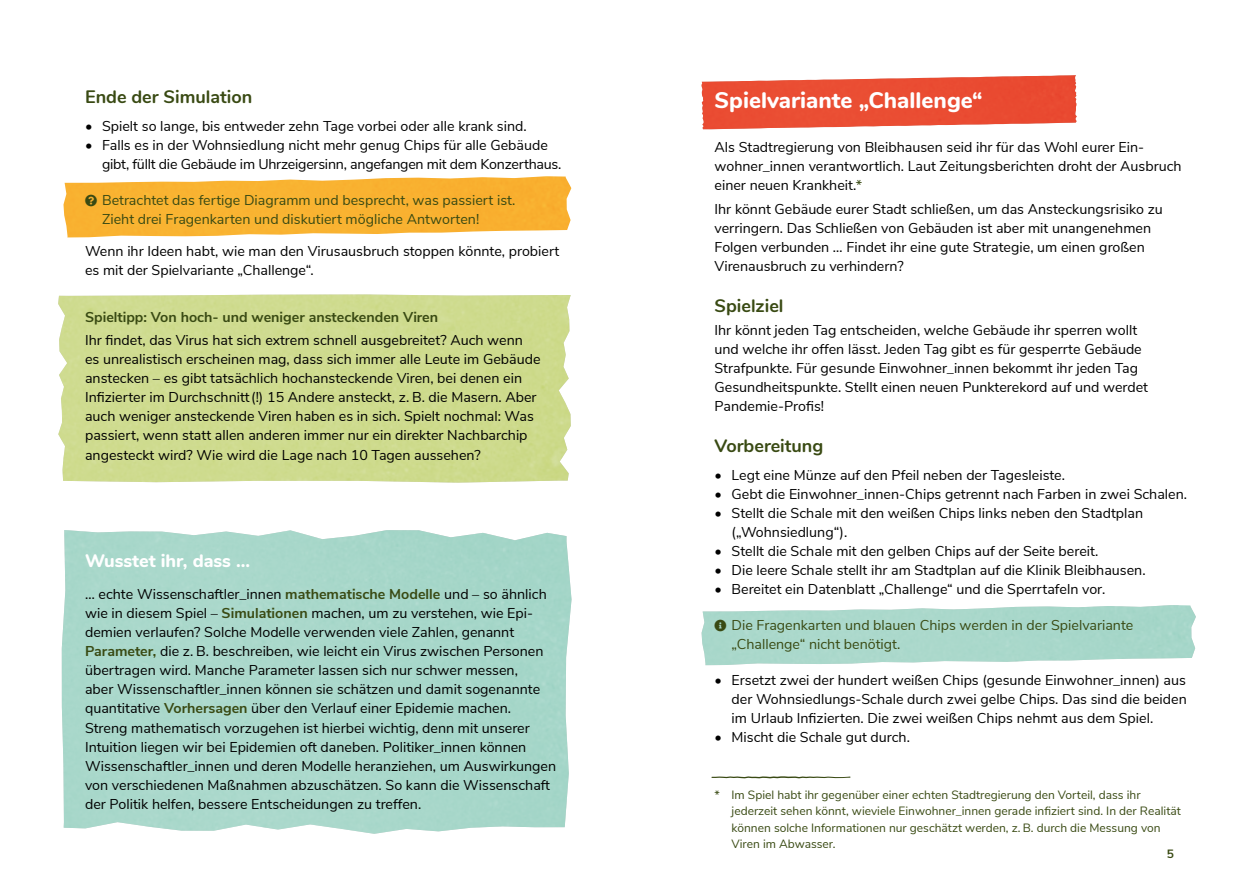
<style>
.page{position:relative;width:1259px;height:893px;background:#fff}
.page>*{position:absolute;margin:0;border:0;box-sizing:border-box;transform-origin:0 0}
.t1{font:800 22.5px "Nunito";color:#fff}
.t2{font:700 18px "Nunito";color:#394a13}
.t3{font:800 18px "Nunito";color:#fff}
.t4{font:14.25px/19px "Nunito Sans";color:#000}
.t5{font:14.25px/19px "Nunito Sans";color:#394a13}
.t6{font:700 14.25px "Nunito Sans";color:#394a13}
.t7{font:12px/16.5px "Nunito Sans";color:#394a13}
.t8{font:700 12px "Nunito Sans";color:#394a13}
.s1{font-weight:700;color:#394a13}
.s2{color:#394a13}
</style>
<div class="page">
<img style="left:701px;top:75px;width:376px;height:54px">
<div style="left:62px;top:530px;width:509px;height:304px;background:#a9d8cb"></div>
<svg style="left:711px;top:776px;width:139px;height:2px"></svg>
<svg style="left:63px;top:176px;width:508px;height:61px;background:#f9bb49"></svg>
<svg style="left:701px;top:605px;width:495px;height:60px;background:#b3dcd0"></svg>
<p class="t2" style="left:85px;top:84px;width:169px">Ende der Simulation</p>
<p class="t4" style="left:85px;top:115px;width:443px">• Spielt so lange, bis entweder zehn Tage vorbei oder alle krank sind.</p>
<p class="t4" style="left:102px;top:134px;width:461px;text-indent:-17px">• Falls es in der Wohnsiedlung nicht mehr genug Chips für alle Gebäude gibt, füllt die Gebäude im Uhrzeigersinn, angefangen mit dem Konzerthaus.</p>
<p class="t5" style="left:102px;top:190px;width:415px">Betrachtet das fertige Diagramm und besprecht, was passiert ist.<br>Zieht drei Fragenkarten und diskutiert mögliche Antworten!</p>
<p class="t4" style="left:85px;top:240px;width:476px">Wenn ihr Ideen habt, wie man den Virusausbruch stoppen könnte, probiert es mit der Spielvariante „Challenge“.</p>
<p class="t6" style="left:85px;top:306px;width:355px">Spieltipp: Von hoch- und weniger ansteckenden Viren</p>
<p class="t4" style="left:85px;top:329px;width:457px">Ihr findet, das Virus hat sich extrem schnell ausgebreitet? Auch wenn es unrealistisch erscheinen mag, dass sich immer alle Leute im Gebäude anstecken – es gibt tatsächlich hochansteckende Viren, bei denen ein Infizierter im Durchschnitt(!) 15 Andere ansteckt, z. B. die Masern. Aber auch weniger ansteckende Viren haben es in sich. Spielt nochmal: Was passiert, wenn statt allen anderen immer nur ein direkter Nachbarchip angesteckt wird? Wie wird die Lage nach 10 Tagen aussehen?</p>
<p class="t3" style="left:85px;top:548px;width:167px">Wusstet ihr, dass …</p>
<p class="t4" style="left:85px;top:584px;width:472px">… echte Wissenschaftler_innen <span class="s1">mathematische Modelle</span> und – so ähnlich wie in diesem Spiel – <span class="s1">Simulationen</span> machen, um zu verstehen, wie Epi&shy;demien verlaufen? Solche Modelle verwenden viele Zahlen, genannt <span class="s1">Parameter,</span> die z. B. beschreiben, wie leicht ein Virus zwischen Personen übertragen wird. Manche Parameter lassen sich nur schwer messen,<br>aber Wissenschaftler_innen können sie schätzen und damit sogenannte quantitative <span class="s1">Vorhersagen</span> über den Verlauf einer Epidemie machen.<br>Streng mathematisch vorzugehen ist hierbei wichtig, denn mit unserer Intuition liegen wir bei Epidemien oft daneben. Politiker_innen können Wissenschaftler_innen und deren Modelle heranziehen, um Auswirkungen von verschiedenen Maßnahmen abzuschätzen. So kann die Wissenschaft der Politik helfen, bessere Entscheidungen zu treffen.</p>
<h1 class="t1" style="left:714px;top:83px;width:270px">Spielvariante „Challenge“</h1>
<p class="t4" style="left:714px;top:137px;width:469px">Als Stadtregierung von Bleibhausen seid ihr für das Wohl eurer Ein&shy;wohner_innen verantwortlich. Laut Zeitungsberichten droht der Ausbruch einer neuen Krankheit.<span class="s2">*</span></p>
<p class="t4" style="left:714px;top:198px;width:450px">Ihr könnt Gebäude eurer Stadt schließen, um das Ansteckungsrisiko zu verringern. Das Schließen von Gebäuden ist aber mit unangenehmen Folgen verbunden … Findet ihr eine gute Strategie, um einen großen Virenausbruch zu verhindern?</p>
<p class="t2" style="left:714px;top:292px;width:70px">Spielziel</p>
<p class="t4" style="left:714px;top:320px;width:435px">Ihr könnt jeden Tag entscheiden, welche Gebäude ihr sperren wollt und welche ihr offen lässt. Jeden Tag gibt es für gesperrte Gebäude Strafpunkte. Für gesunde Einwohner_innen bekommt ihr jeden Tag Gesundheitspunkte. Stellt einen neuen Punkterekord auf und werdet Pandemie-Profis!</p>
<p class="t2" style="left:714px;top:432px;width:110px">Vorbereitung</p>
<p class="t4" style="left:714px;top:464px;width:352px">• Legt eine Münze auf den Pfeil neben der Tagesleiste.</p>
<p class="t4" style="left:714px;top:483px;width:474px">• Gebt die Einwohner_innen-Chips getrennt nach Farben in zwei Schalen.</p>
<p class="t4" style="left:731px;top:502px;width:413px;text-indent:-17px">• Stellt die Schale mit den weißen Chips links neben den Stadtplan („Wohnsiedlung“).</p>
<p class="t4" style="left:714px;top:540px;width:385px">• Stellt die Schale mit den gelben Chips auf der Seite bereit.</p>
<p class="t4" style="left:714px;top:559px;width:432px">• Die leere Schale stellt ihr am Stadtplan auf die Klinik Bleibhausen.</p>
<p class="t4" style="left:714px;top:578px;width:392px">• Bereitet ein Datenblatt „Challenge“ und die Sperrtafeln vor.</p>
<p class="t5" style="left:731px;top:614px;width:403px">Die Fragenkarten und blauen Chips werden in der Spielvariante „Challenge“ nicht benötigt.</p>
<p class="t4" style="left:731px;top:670px;width:457px;text-align:justify;text-indent:-17px">• Ersetzt zwei der hundert weißen Chips (gesunde Einwohner_innen) aus der Wohnsiedlungs-Schale durch zwei gelbe Chips. Das sind die beiden im Urlaub Infizierten. Die zwei weißen Chips nehmt aus dem Spiel.</p>
<p class="t4" style="left:714px;top:727px;width:197px">• Mischt die Schale gut durch.</p>
<p class="t7" style="left:731px;top:786px;width:451px;text-indent:-17px">* Im Spiel habt ihr gegenüber einer echten Stadtregierung den Vorteil, dass ihr jederzeit sehen könnt, wieviele Einwohner_innen gerade infiziert sind. In der Realität können solche Informationen nur geschätzt werden, z. B. durch die Messung von Viren im Abwasser.</p>
<p class="t8" style="left:1166px;top:845px;width:9px">5</p>
</div>
